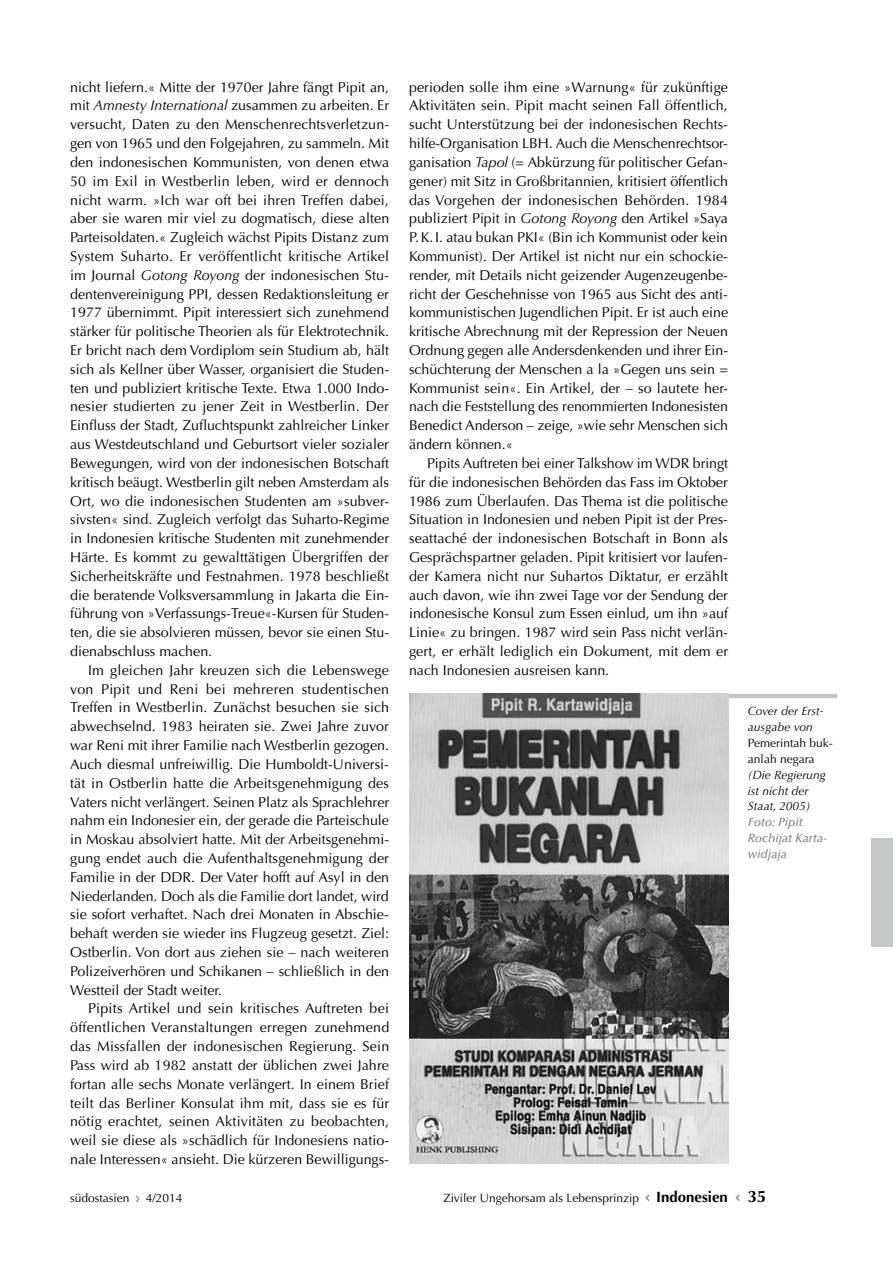
<style>
.page{position:relative;width:893px;height:1263px;background:#fff}
.page>*{position:absolute;margin:0;border:0;box-sizing:border-box;transform-origin:0 0}
.t1{font:14.25px/18.8px "Optima LT Std";color:#000;text-align:justify}
.t2{font:12px/15.9px "Optima LT Std";color:#000}
.t3{font:italic 12px/15.9px "Optima LT Std";color:#000}
.t4{font:italic 500 12px/15.9px "Optima LT Std";color:#7a7b7a}
.s1{font-style:italic}
.s2{font-family:"Interstate";color:#7a7b7a}
.s3{font-weight:700;font-size:15px}
.s4{font-family:"Interstate Regular 3";color:#7a7b7a}
.s5{font-weight:700;font-size:16.5px}
</style>
<div class="page">
<hr style="left:608px;top:694px;width:229px;height:4px;background:#c5c6c6">
<img style="left:409px;top:694px;width:319px;height:470px">
<div style="left:872px;top:839px;width:21px;height:108px;background:#c5c6c6"></div>
<p class="t1" style="left:70px;top:78px;width:321px">nicht liefern.« Mitte der 1970er Jahre fängt Pipit an, mit <span class="s1">Amnesty International</span> zusammen zu arbeiten. Er versucht, Daten zu den Menschenrechtsverletzun&shy;gen von 1965 und den Folgejahren, zu sammeln. Mit den indonesischen Kommunisten, von denen etwa 50 im Exil in Westberlin leben, wird er dennoch nicht warm. »Ich war oft bei ihren Treffen dabei, aber sie waren mir viel zu dogmatisch, diese alten Parteisoldaten.« Zugleich wächst Pipits Distanz zum System Suharto. Er veröffentlicht kritische Artikel im Journal <span class="s1">Gotong Royong</span> der indonesischen Stu&shy;dentenvereinigung PPI, dessen Redaktionsleitung er 1977 übernimmt. Pipit interessiert sich zunehmend stärker für politische Theorien als für Elektrotechnik.<br>Er bricht nach dem Vordiplom sein Studium ab, hält sich als Kellner über Wasser, organisiert die Studen&shy;ten und publiziert kritische Texte. Etwa 1.000 Indo&shy;nesier studierten zu jener Zeit in Westberlin. Der Einfluss der Stadt, Zufluchtspunkt zahlreicher Linker aus Westdeutschland und Geburtsort vieler sozialer Bewegungen, wird von der indonesischen Botschaft kritisch beäugt. Westberlin gilt neben Amsterdam als Ort, wo die indonesischen Studenten am »subver&shy;sivsten« sind. Zugleich verfolgt das Suharto-Regime in Indonesien kritische Studenten mit zunehmender Härte. Es kommt zu gewalttätigen Übergriffen der Sicherheitskräfte und Festnahmen. 1978 beschließt die beratende Volksversammlung in Jakarta die Ein&shy;führung von »Verfassungs-Treue«-Kursen für Studen&shy;ten, die sie absolvieren müssen, bevor sie einen Stu&shy;dienabschluss machen.</p>
<p class="t1" style="left:70px;top:661px;width:321px;text-indent:18px">Im gleichen Jahr kreuzen sich die Lebenswege von Pipit und Reni bei mehreren studentischen Treffen in Westberlin. Zunächst besuchen sie sich abwechselnd. 1983 heiraten sie. Zwei Jahre zuvor war Reni mit ihrer Familie nach Westberlin gezogen.<br>Auch diesmal unfreiwillig. Die Humboldt-Universi&shy;tät in Ostberlin hatte die Arbeitsgenehmigung des Vaters nicht verlängert. Seinen Platz als Sprachlehrer nahm ein Indonesier ein, der gerade die Parteischule in Moskau absolviert hatte. Mit der Arbeitsgenehmi&shy;gung endet auch die Aufenthaltsgenehmigung der Familie in der DDR. Der Vater hofft auf Asyl in den Niederlanden. Doch als die Familie dort landet, wird sie sofort verhaftet. Nach drei Monaten in Abschie&shy;behaft werden sie wieder ins Flugzeug gesetzt. Ziel:<br>Ostberlin. Von dort aus ziehen sie – nach weiteren Polizeiverhören und Schikanen – schließlich in den Westteil der Stadt weiter.</p>
<p class="t1" style="left:70px;top:999px;width:321px;text-indent:18px">Pipits Artikel und sein kritisches Auftreten bei öffentlichen Veranstaltungen erregen zunehmend das Missfallen der indonesischen Regierung. Sein Pass wird ab 1982 anstatt der üblichen zwei Jahre fortan alle sechs Monate verlängert. In einem Brief teilt das Berliner Konsulat ihm mit, dass sie es für nötig erachtet, seinen Aktivitäten zu beobachten, weil sie diese als »schädlich für Indonesiens natio&shy;nale Interessen« ansieht. Die kürzeren Bewilligungs-</p>
<p class="t1" style="left:409px;top:78px;width:321px">perioden solle ihm eine »Warnung« für zukünftige Aktivitäten sein. Pipit macht seinen Fall öffentlich, sucht Unterstützung bei der indonesischen Rechts&shy;hilfe-Organisation LBH. Auch die Menschenrechtsor&shy;ganisation <span class="s1">Tapol</span> (= Abkürzung für politischer Gefan&shy;gener) mit Sitz in Großbritannien, kritisiert öffentlich das Vorgehen der indonesischen Behörden. 1984 publiziert Pipit in <span class="s1">Gotong Royong</span> den Artikel »Saya P.K.I. atau bukan PKI« (Bin ich Kommunist oder kein Kommunist). Der Artikel ist nicht nur ein schockie&shy;render, mit Details nicht geizender Augenzeugenbe&shy;richt der Geschehnisse von 1965 aus Sicht des anti&shy;kommunistischen Jugendlichen Pipit. Er ist auch eine kritische Abrechnung mit der Repression der Neuen Ordnung gegen alle Andersdenkenden und ihrer Ein&shy;schüchterung der Menschen a la »Gegen uns sein = Kommunist sein«. Ein Artikel, der – so lautete her&shy;nach die Feststellung des renommierten Indonesisten Benedict Anderson – zeige, »wie sehr Menschen sich ändern können.«</p>
<p class="t1" style="left:409px;top:454px;width:321px;text-indent:18px">Pipits Auftreten bei einer Talkshow im WDR bringt für die indonesischen Behörden das Fass im Oktober 1986 zum Überlaufen. Das Thema ist die politische Situation in Indonesien und neben Pipit ist der Pres&shy;seattaché der indonesischen Botschaft in Bonn als Gesprächspartner geladen. Pipit kritisiert vor laufen&shy;der Kamera nicht nur Suhartos Diktatur, er erzählt auch davon, wie ihn zwei Tage vor der Sendung der indonesische Konsul zum Essen einlud, um ihn »auf Linie« zu bringen. 1987 wird sein Pass nicht verlän&shy;gert, er erhält lediglich ein Dokument, mit dem er nach Indonesien ausreisen kann.</p>
<p class="t3" style="left:748px;top:703px;width:77px">Cover der Erst&shy;ausgabe von</p>
<p class="t2" style="left:748px;top:735px;width:86px">Pemerintah buk&shy;anlah negara</p>
<p class="t3" style="left:748px;top:767px;width:79px">(Die Regierung ist nicht der<br>Staat, 2005)</p>
<p class="t4" style="left:748px;top:814px;width:81px">Foto: Pipit<br>Rochijat Karta&shy;widjaja</p>
<p class="t2" style="left:70px;top:1190px;width:114px">südostasien <span class="s2">›</span> 4/2014</p>
<p class="t2" style="left:443px;top:1190px;width:324px">Ziviler Ungehorsam als Lebensprinzip <span class="s2">&lt;</span> <span class="s3">Indonesien</span> <span class="s4">&lt;</span> <span class="s5">35</span></p>
</div>
